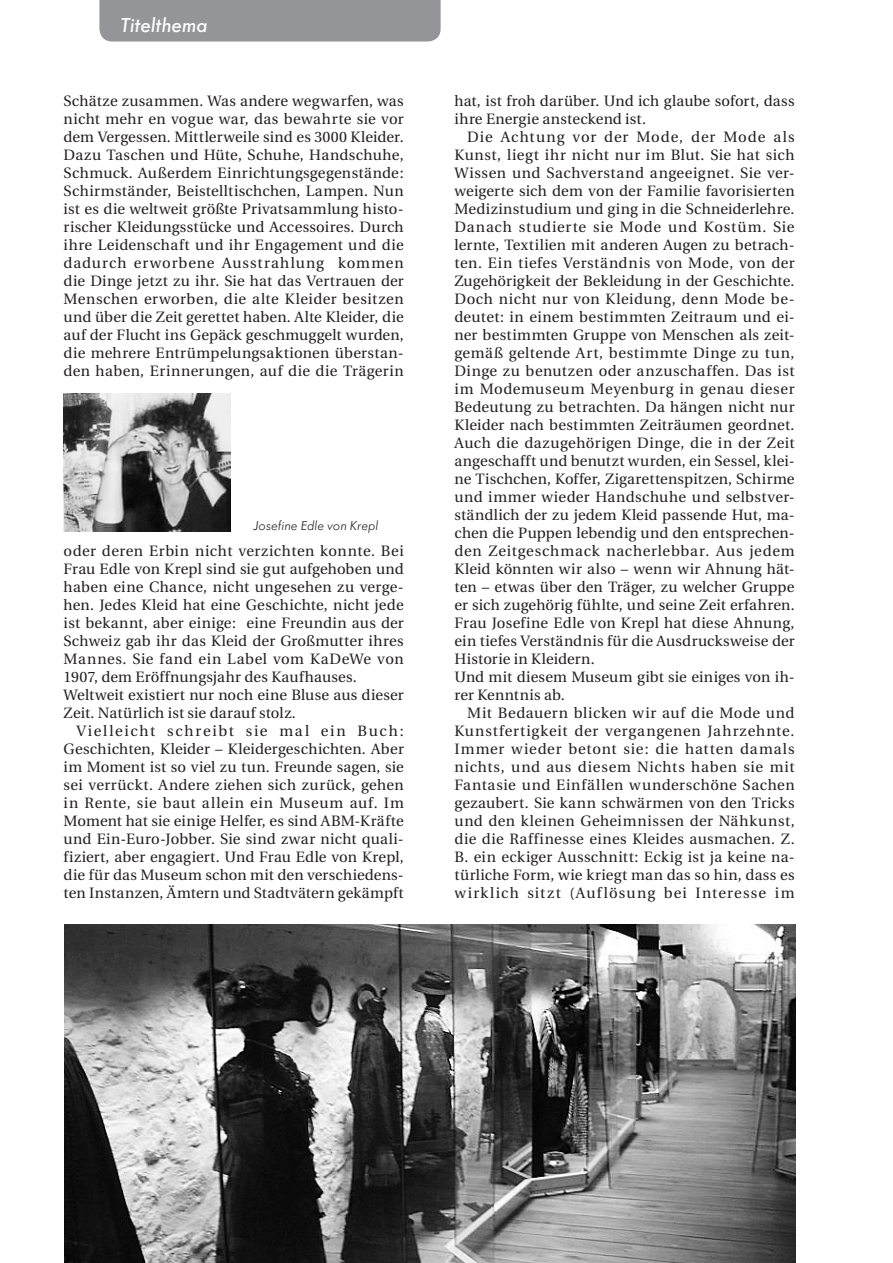
<style>
.page{position:relative;width:893px;height:1263px;background:#fff}
.page>*{position:absolute;margin:0;border:0;box-sizing:border-box;transform-origin:0 0}
.t1{font:21px "Futura SB Med Ita";letter-spacing:-.005em;color:#fff}
.t2{font:15px/18px "Utopia";letter-spacing:.02em;color:#231f20;text-align:justify}
.t3{font:italic 300 13.5px "Futura SB";letter-spacing:.01em;color:#231f20}
</style>
<div class="page">
<div style="left:99px;top:0;width:342px;height:42px;background:#939598"></div>
<img style="left:65px;top:925px;width:730px;height:338px">
<img style="left:63px;top:394px;width:168px;height:138px">
<h1 class="t1" style="left:120px;top:14px;width:89px">Titelthema</h1>
<p class="t2" style="left:64px;top:92px;width:342px">Schätze zusammen. Was andere wegwarfen, was nicht mehr en vogue war, das bewahrte sie vor dem Vergessen. Mittlerweile sind es 3000 Kleider.<br>Dazu Taschen und Hüte, Schuhe, Handschuhe, Schmuck. Außerdem Einrichtungsgegenstände:<br>Schirmständer, Beistelltischchen, Lampen. Nun ist es die weltweit größte Privatsammlung histo&shy;rischer Kleidungsstücke und Accessoires. Durch ihre Leidenschaft und ihr Engagement und die dadurch erworbene Ausstrahlung kommen die Dinge jetzt zu ihr. Sie hat das Vertrauen der Menschen erworben, die alte Kleider besitzen und über die Zeit gerettet haben. Alte Kleider, die auf der Flucht ins Gepäck geschmuggelt wurden, die mehrere Entrümpelungsaktionen überstan&shy;den haben, Erinnerungen, auf die die Trägerin</p>
<p class="t3" style="left:254px;top:519px;width:126px">Josefine Edle von Krepl</p>
<p class="t2" style="left:64px;top:542px;width:342px;text-align:left">oder deren Erbin nicht verzichten konnte. Bei Frau Edle von Krepl sind sie gut aufgehoben und haben eine Chance, nicht ungesehen zu verge&shy;hen. Jedes Kleid hat eine Geschichte, nicht jede ist bekannt, aber einige: eine Freundin aus der Schweiz gab ihr das Kleid der Großmutter ihres Mannes. Sie fand ein Label vom KaDeWe von 1907, dem Eröffnungsjahr des Kaufhauses.<br>Weltweit existiert nur noch eine Bluse aus dieser Zeit. Natürlich ist sie darauf stolz.</p>
<p class="t2" style="left:64px;top:722px;width:342px;text-indent:13px">Vielleicht schreibt sie mal ein Buch:<br>Geschichten, Kleider – Kleidergeschichten. Aber im Moment ist so viel zu tun. Freunde sagen, sie sei verrückt. Andere ziehen sich zurück, gehen in Rente, sie baut allein ein Museum auf. Im Moment hat sie einige Helfer, es sind ABM-Kräfte und Ein-Euro-Jobber. Sie sind zwar nicht quali&shy;fiziert, aber engagiert. Und Frau Edle von Krepl, die für das Museum schon mit den verschiedens&shy;ten Instanzen, Ämtern und Stadtvätern gekämpft</p>
<p class="t2" style="left:454px;top:92px;width:342px">hat, ist froh darüber. Und ich glaube sofort, dass ihre Energie ansteckend ist.</p>
<p class="t2" style="left:454px;top:128px;width:342px;text-align:left;text-indent:13px">Die Achtung vor der Mode, der Mode als Kunst, liegt ihr nicht nur im Blut. Sie hat sich Wissen und Sachverstand angeeignet. Sie ver&shy;weigerte sich dem von der Familie favorisierten Medizinstudium und ging in die Schneiderlehre.<br>Danach studierte sie Mode und Kostüm. Sie lernte, Textilien mit anderen Augen zu betrach&shy;ten. Ein tiefes Verständnis von Mode, von der Zugehörigkeit der Bekleidung in der Geschichte.<br>Doch nicht nur von Kleidung, denn Mode be&shy;deutet: in einem bestimmten Zeitraum und ei&shy;ner bestimmten Gruppe von Menschen als zeit&shy;gemäß geltende Art, bestimmte Dinge zu tun, Dinge zu benutzen oder anzuschaffen. Das ist im Modemuseum Meyenburg in genau dieser Bedeutung zu betrachten. Da hängen nicht nur Kleider nach bestimmten Zeiträumen geordnet.<br>Auch die dazugehörigen Dinge, die in der Zeit angeschafft und benutzt wurden, ein Sessel, klei&shy;ne Tischchen, Koffer, Zigarettenspitzen, Schirme und immer wieder Handschuhe und selbstver&shy;ständlich der zu jedem Kleid passende Hut, ma&shy;chen die Puppen lebendig und den entsprechen&shy;den Zeitgeschmack nacherlebbar. Aus jedem Kleid könnten wir also – wenn wir Ahnung hät&shy;ten – etwas über den Träger, zu welcher Gruppe er sich zugehörig fühlte, und seine Zeit erfahren.<br>Frau Josefine Edle von Krepl hat diese Ahnung, ein tiefes Verständnis für die Ausdrucksweise der Historie in Kleidern.<br>Und mit diesem Museum gibt sie einiges von ih&shy;rer Kenntnis ab.</p>
<p class="t2" style="left:454px;top:704px;width:342px;text-indent:13px">Mit Bedauern blicken wir auf die Mode und Kunstfertigkeit der vergangenen Jahrzehnte.<br>Immer wieder betont sie: die hatten damals nichts, und aus diesem Nichts haben sie mit Fantasie und Einfällen wunderschöne Sachen gezaubert. Sie kann schwärmen von den Tricks und den kleinen Geheimnissen der Nähkunst, die die Raffinesse eines Kleides ausmachen. Z.<br>B. ein eckiger Ausschnitt: Eckig ist ja keine na&shy;türliche Form, wie kriegt man das so hin, dass es wirklich sitzt (Auflösung bei Interesse im</p>
</div>
